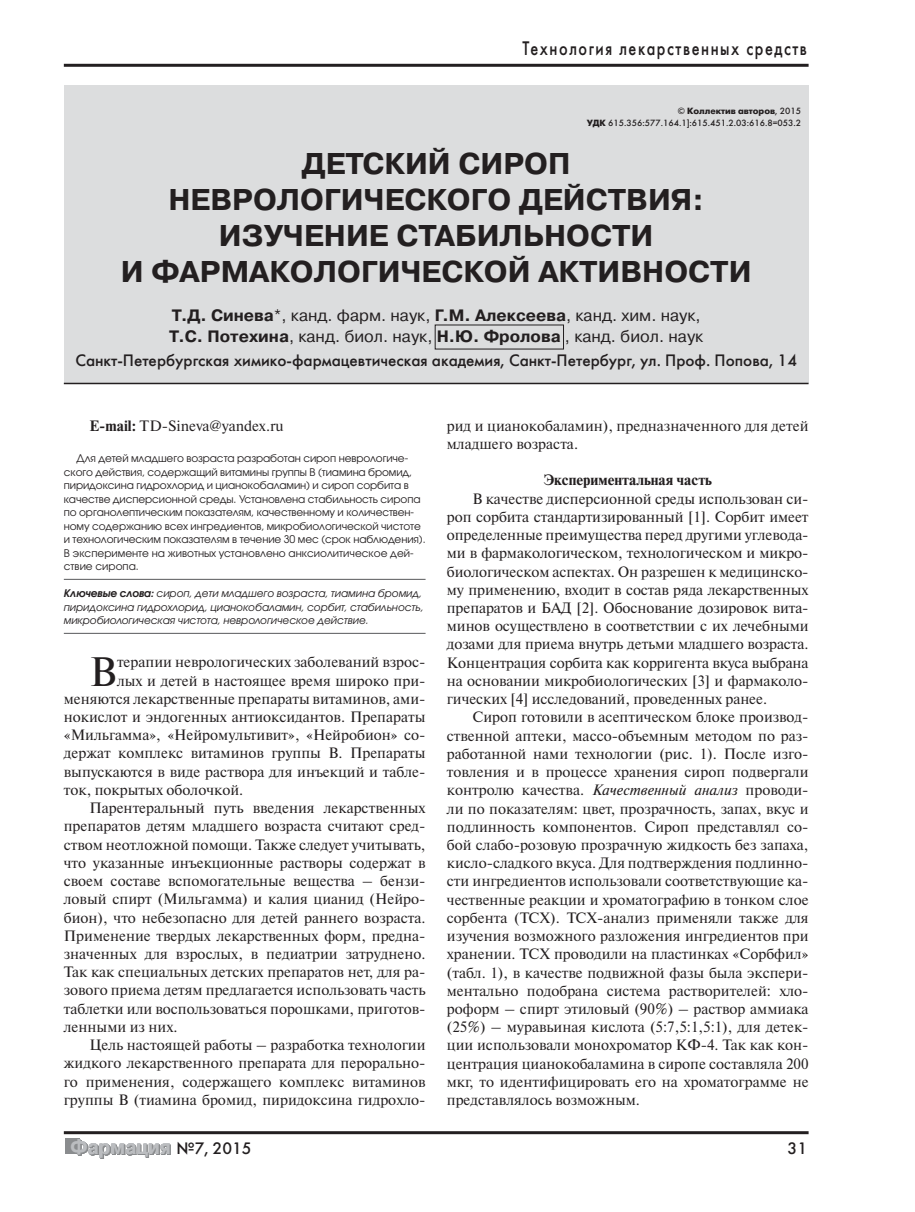
<style>
.page{position:relative;width:915px;height:1212px;background:#fff}
.page>*{position:absolute;margin:0;border:0;box-sizing:border-box;transform-origin:0 0}
.t1{font:41.1px "Newton C";color:#231f20}
.t2{font:700 30px/36px "Pragmatica C";color:#231f20;text-align:center}
.t3{font:700 20.25px "Pragmatica C";color:#8a8c8e;scale:.9 1}
.t4{font:19.5px "Futura Futuris C";letter-spacing:.1em;color:#231f20;scale:.8 1}
.t5{font:16.5px/21px "Pragmatica C";color:#231f20}
.t6{font:16.5px "Futura Futuris C";color:#231f20}
.t7{font:15px/18.3px "Newton C";color:#231f20;text-align:justify}
.t8{font:700 15px "Newton C";color:#231f20}
.t9{font:10.5px/13.5px "Avant Garde Gothic C";letter-spacing:-.01em;color:#231f20}
.t10{font:italic 10.5px/13.5px "Avant Garde Gothic C";letter-spacing:-.005em;color:#231f20}
.t11{font:9px/12px "Futura Futuris C";color:#231f20;text-align:right}
.s1{font-weight:700}
.s2{font-style:italic}
</style>
<div class="page">
<hr style="left:64px;top:64px;width:744px;height:3px;background:#231f20">
<hr style="left:64px;top:1131px;width:744px;height:3px;background:#231f20">
<div style="left:65px;top:1138px;width:14px;height:16px;background:#8a8c8e"></div>
<hr style="left:64px;top:579px;width:361px;height:1px;background:#58595b">
<hr style="left:64px;top:633px;width:361px;height:1px;background:#58595b">
<div style="left:64px;top:85px;width:744px;height:298px;background:#dcddde"></div>
<hr style="left:64px;top:383px;width:744px;height:1px;background:#231f20">
<h3 class="t4" style="left:522px;top:41px;width:357px">Технология лекарственных средств</h3>
<p class="t11" style="left:586px;top:106px;width:216px">© <span class="s1">Коллектив авторов</span>, 2015<br><span class="s1">УДК</span> 615.356:577.164.1]:615.451.2.03:616.8=053.2</p>
<h2 class="t2" style="left:121px;top:149px;width:632px">ДЕТСКИЙ СИРОП<br>НЕВРОЛОГИЧЕСКОГО ДЕЙСТВИЯ:<br>ИЗУЧЕНИЕ СТАБИЛЬНОСТИ<br>И ФАРМАКОЛОГИЧЕСКОЙ АКТИВНОСТИ</h2>
<p class="t5" style="left:169px;top:307px;width:535px"><span class="s1">Т.Д. Синева</span>*, канд. фарм. наук, <span class="s1">Г.М. Алексеева</span>, канд. хим. наук,<br><span class="s1">Т.С. Потехина</span>, канд. биол. наук, <span class="s1">Н.Ю. Фролова</span> , канд. биол. наук</p>
<p class="t6" style="left:75px;top:354px;width:723px">Санкт-Петербургская химико-фармацевтическая академия, Санкт-Петербург, ул. Проф. Попова, 14</p>
<p class="t7" style="left:89px;top:418px;width:196px"><span class="s1">E-mail:</span> TD-Sineva@yandex.ru</p>
<p class="t9" style="left:64px;top:452px;width:363px;text-indent:13px">Для детей младшего возраста разработан сироп неврологиче&shy;ского действия, содержащий витамины группы В (тиамина бромид, пиридоксина гидрохлорид и цианокобаламин) и сироп сорбита в качестве дисперсионной среды. Установлена стабильность сиропа по органолептическим показателям, качественному и количествен&shy;ному содержанию всех ингредиентов, микробиологической чистоте и технологическим показателям в течение 30 мес (срок наблюдения).<br>В эксперименте на животных установлено анксиолитическое дей&shy;ствие сиропа.</p>
<p class="t10" style="left:64px;top:587px;width:361px"><span class="s1">Ключевые слова:</span> сироп, дети младшего возраста, тиамина бромид, пиридоксина гидрохлорид, цианокобаламин, сорбит, стабильность, микробиологическая чистота, неврологическое действие.</p>
<h1 class="t1" style="left:89px;top:656px;width:29px">В</h1>
<p class="t7" style="left:117px;top:654px;width:310px">терапии неврологических заболеваний взрос-</p>
<p class="t7" style="left:117px;top:673px;width:310px">лых и детей в настоящее время широко при-</p>
<p class="t7" style="left:64px;top:691px;width:363px">меняются лекарственные препараты витаминов, ами-</p>
<p class="t7" style="left:64px;top:709px;width:363px">нокислот и эндогенных антиоксидантов. Препараты</p>
<p class="t7" style="left:64px;top:727px;width:363px">«Мильгамма», «Нейромультивит», «Нейробион» со-</p>
<p class="t7" style="left:64px;top:746px;width:363px">держат комплекс витаминов группы В. Препараты</p>
<p class="t7" style="left:64px;top:764px;width:363px">выпускаются в виде раствора для инъекций и табле-</p>
<p class="t7" style="left:64px;top:782px;width:181px">ток, покрытых оболочкой.</p>
<p class="t7" style="left:89px;top:800px;width:337px">Парентеральный путь введения лекарственных</p>
<p class="t7" style="left:64px;top:818px;width:363px">препаратов детям младшего возраста считают сред-</p>
<p class="t7" style="left:64px;top:837px;width:363px">ством неотложной помощи. Также следует учитывать,</p>
<p class="t7" style="left:64px;top:855px;width:363px">что указанные инъекционные растворы содержат в</p>
<p class="t7" style="left:64px;top:873px;width:363px">своем составе вспомогательные вещества – бензи-</p>
<p class="t7" style="left:64px;top:891px;width:363px">ловый спирт (Мильгамма) и калия цианид (Нейро-</p>
<p class="t7" style="left:64px;top:910px;width:363px">бион), что небезопасно для детей раннего возраста.</p>
<p class="t7" style="left:64px;top:928px;width:363px">Применение твердых лекарственных форм, предна-</p>
<p class="t7" style="left:64px;top:946px;width:363px">значенных для взрослых, в педиатрии затруднено.</p>
<p class="t7" style="left:64px;top:964px;width:363px">Так как специальных детских препаратов нет, для ра-</p>
<p class="t7" style="left:64px;top:983px;width:363px">зового приема детям предлагается использовать часть</p>
<p class="t7" style="left:64px;top:1001px;width:363px">таблетки или воспользоваться порошками, приготов-</p>
<p class="t7" style="left:64px;top:1019px;width:115px">ленными из них.</p>
<p class="t7" style="left:89px;top:1037px;width:337px">Цель настоящей работы – разработка технологии</p>
<p class="t7" style="left:64px;top:1055px;width:363px">жидкого лекарственного препарата для перорально-</p>
<p class="t7" style="left:64px;top:1074px;width:363px">го применения, содержащего комплекс витаминов</p>
<p class="t7" style="left:64px;top:1092px;width:363px">группы В (тиамина бромид, пиридоксина гидрохло-</p>
<p class="t7" style="left:446px;top:418px;width:363px">рид и цианокобаламин), предназначенного для детей младшего возраста.</p>
<p class="t8" style="left:543px;top:474px;width:170px">Экспериментальная часть</p>
<p class="t7" style="left:446px;top:491px;width:363px;text-indent:26px">В качестве дисперсионной среды использован си&shy;роп сорбита стандартизированный [1]. Сорбит имеет определенные преимущества перед другими углевода&shy;ми в фармакологическом, технологическом и микро&shy;биологическом аспектах. Он разрешен к медицинско&shy;му применению, входит в состав ряда лекарственных препаратов и БАД [2]. Обоснование дозировок вита&shy;минов осуществлено в соответствии с их лечебными дозами для приема внутрь детьми младшего возраста.<br>Концентрация сорбита как корригента вкуса выбрана на основании микробиологических [3] и фармаколо&shy;гических [4] исследований, проведенных ранее.</p>
<p class="t7" style="left:446px;top:710px;width:363px;text-indent:26px">Сироп готовили в асептическом блоке производ&shy;ственной аптеки, массо-объемным методом по раз&shy;работанной нами технологии (рис. 1). После изго&shy;товления и в процессе хранения сироп подвергали контролю качества. <span class="s2">Качественный анализ</span> проводи&shy;ли по показателям: цвет, прозрачность, запах, вкус и подлинность компонентов. Сироп представлял со&shy;бой слабо-розовую прозрачную жидкость без запаха, кисло-сладкого вкуса. Для подтверждения подлинно&shy;сти ингредиентов использовали соответствующие ка&shy;чественные реакции и хроматографию в тонком слое сорбента (ТСХ). ТСХ-анализ применяли также для изучения возможного разложения ингредиентов при хранении. ТСХ проводили на пластинках «Сорбфил» (табл. 1), в качестве подвижной фазы была экспери&shy;ментально подобрана система растворителей: хло&shy;роформ – спирт этиловый (90%) – раствор аммиака (25%) – муравьиная кислота (5:7,5:1,5:1), для детек&shy;ции использовали монохроматор КФ-4. Так как кон&shy;центрация цианокобаламина в сиропе составляла 200 мкг, то идентифицировать его на хроматограмме не представлялось возможным.</p>
<h3 class="t3" style="left:71px;top:1140px;width:113px">Фармация</h3>
<p class="t6" style="left:176px;top:1142px;width:77px">№7, 2015</p>
<p class="t6" style="left:787px;top:1142px;width:21px">31</p>
</div>
